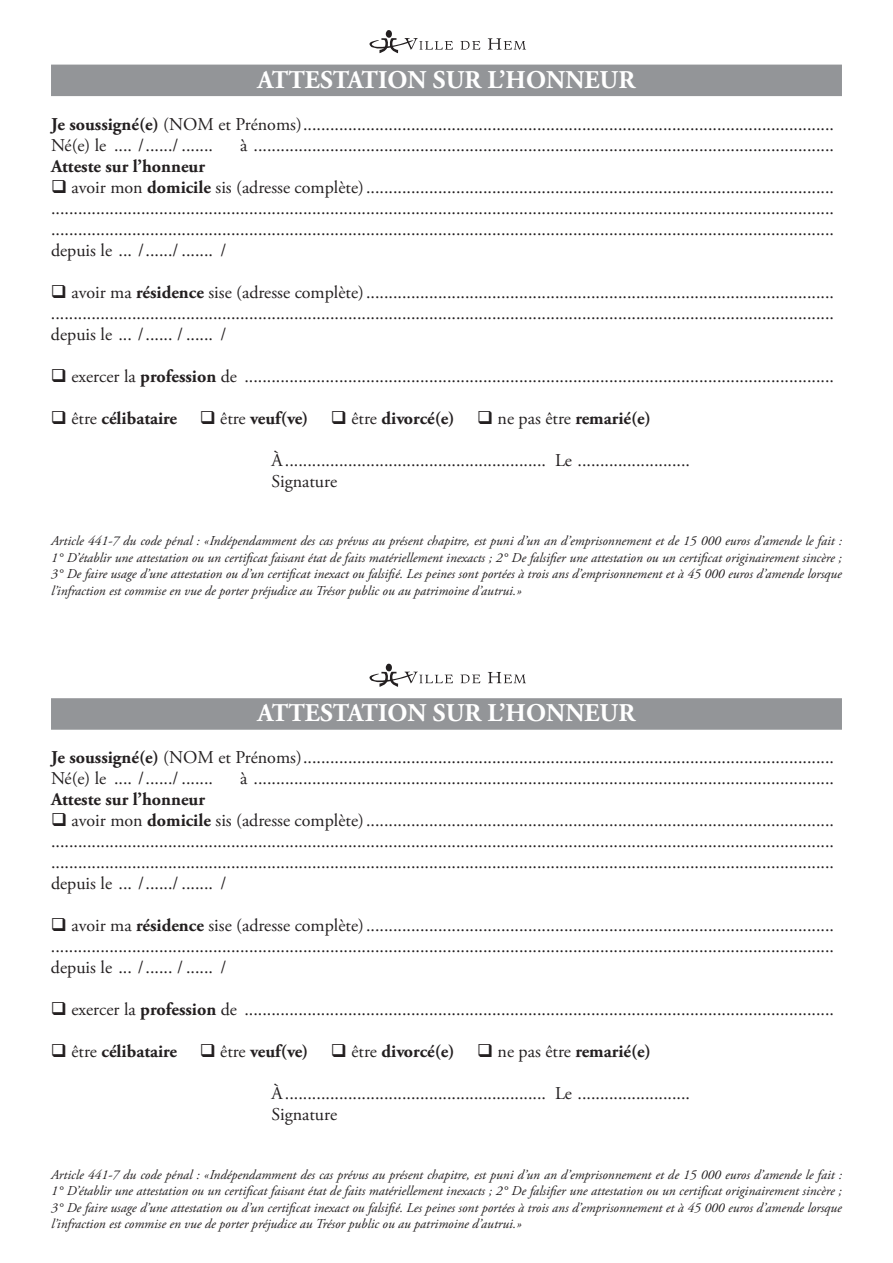
<style>
.page{position:relative;width:893px;height:1263px;background:#fff}
.page>*{position:absolute;margin:0;border:0;box-sizing:border-box;transform-origin:0 0}
.t1{font:700 25.5px "Adobe Garamond Pro";color:#fff}
.t2{font:18px/21px "Adobe Garamond Pro";color:#231f20}
.t3{font:700 18px "Adobe Garamond Pro";color:#231f20}
.t4{font:italic 13.5px/16.5px "Adobe Garamond Pro";color:#231f20;text-align:justify}
.s1{font-weight:700}
.s2{font-weight:400}
</style>
<div class="page">
<div style="left:51px;top:65px;width:791px;height:31px;background:#939598"></div>
<div style="left:51px;top:698px;width:791px;height:32px;background:#939598"></div>
<svg style="left:488px;top:38px;width:38px;height:12px"></svg>
<svg style="left:460px;top:41px;width:20px;height:9px"></svg>
<svg style="left:369px;top:30px;width:84px;height:23px"></svg>
<svg style="left:488px;top:672px;width:38px;height:11px"></svg>
<svg style="left:460px;top:674px;width:20px;height:9px"></svg>
<svg style="left:369px;top:664px;width:84px;height:23px"></svg>
<h1 class="t1" style="left:258px;top:65px;width:379px">ATTESTATION SUR L’HONNEUR</h1>
<p class="t2" style="left:51px;top:114px;width:784px"><span class="s1">Je soussigné(e)</span> (NOM et Prénoms)......................................................................................................................<br>Né(e) le .... /....../ .......</p>
<p class="t2" style="left:240px;top:135px;width:595px">à .................................................................................................................................</p>
<p class="t3" style="left:51px;top:155px;width:156px">Atteste sur l’honneur</p>
<p class="t2" style="left:51px;top:177px;width:785px;text-align:justify">❑ avoir mon <span class="s1">domicile</span> sis (adresse complète)........................................................................................................ .............................................................................................................................................................................. .............................................................................................................................................................................. depuis le ... /....../ ....... /</p>
<p class="t2" style="left:51px;top:282px;width:784px;text-align:justify">❑ avoir ma <span class="s1">résidence</span> sise (adresse complète)........................................................................................................ .............................................................................................................................................................................. depuis le ... /...... / ...... /</p>
<p class="t2" style="left:51px;top:366px;width:784px">❑ exercer la <span class="s1">profession</span> de ...................................................................................................................................</p>
<p class="t3" style="left:51px;top:407px;width:128px">❑ <span class="s2">être</span> célibataire</p>
<p class="t3" style="left:200px;top:407px;width:110px">❑ <span class="s2">être</span> veuf(ve)</p>
<p class="t3" style="left:331px;top:407px;width:322px">❑ <span class="s2">être</span> divorcé(e) ❑ <span class="s2">ne pas être</span> remarié(e)</p>
<p class="t2" style="left:271px;top:450px;width:420px">À.......................................................... Le .........................<br>Signature</p>
<p class="t4" style="left:51px;top:533px;width:792px">Article 441-7 du code pénal : «Indépendamment des cas prévus au présent chapitre, est puni d’un an d’emprisonnement et de 15 000 euros d’amende le fait :<br>1° D’établir une attestation ou un certificat faisant état de faits matériellement inexacts ; 2° De falsifier une attestation ou un certificat originairement sincère ; 3° De faire usage d’une attestation ou d’un certificat inexact ou falsifié. Les peines sont portées à trois ans d’emprisonnement et à 45 000 euros d’amende lorsque l’infraction est commise en vue de porter préjudice au Trésor public ou au patrimoine d’autrui.»</p>
<h1 class="t1" style="left:258px;top:698px;width:379px">ATTESTATION SUR L’HONNEUR</h1>
<p class="t2" style="left:51px;top:748px;width:784px"><span class="s1">Je soussigné(e)</span> (NOM et Prénoms)......................................................................................................................<br>Né(e) le .... /....../ .......</p>
<p class="t2" style="left:240px;top:769px;width:595px">à .................................................................................................................................</p>
<p class="t3" style="left:51px;top:789px;width:156px">Atteste sur l’honneur</p>
<p class="t2" style="left:51px;top:811px;width:785px;text-align:justify">❑ avoir mon <span class="s1">domicile</span> sis (adresse complète)........................................................................................................ .............................................................................................................................................................................. .............................................................................................................................................................................. depuis le ... /....../ ....... /</p>
<p class="t2" style="left:51px;top:916px;width:784px;text-align:justify">❑ avoir ma <span class="s1">résidence</span> sise (adresse complète)........................................................................................................ .............................................................................................................................................................................. depuis le ... /...... / ...... /</p>
<p class="t2" style="left:51px;top:1000px;width:784px">❑ exercer la <span class="s1">profession</span> de ...................................................................................................................................</p>
<p class="t3" style="left:51px;top:1041px;width:128px">❑ <span class="s2">être</span> célibataire</p>
<p class="t3" style="left:200px;top:1041px;width:110px">❑ <span class="s2">être</span> veuf(ve)</p>
<p class="t3" style="left:331px;top:1041px;width:322px">❑ <span class="s2">être</span> divorcé(e) ❑ <span class="s2">ne pas être</span> remarié(e)</p>
<p class="t2" style="left:271px;top:1084px;width:420px">À.......................................................... Le .........................<br>Signature</p>
<p class="t4" style="left:51px;top:1166px;width:792px">Article 441-7 du code pénal : «Indépendamment des cas prévus au présent chapitre, est puni d’un an d’emprisonnement et de 15 000 euros d’amende le fait :<br>1° D’établir une attestation ou un certificat faisant état de faits matériellement inexacts ; 2° De falsifier une attestation ou un certificat originairement sincère ; 3° De faire usage d’une attestation ou d’un certificat inexact ou falsifié. Les peines sont portées à trois ans d’emprisonnement et à 45 000 euros d’amende lorsque l’infraction est commise en vue de porter préjudice au Trésor public ou au patrimoine d’autrui.»</p>
</div>
